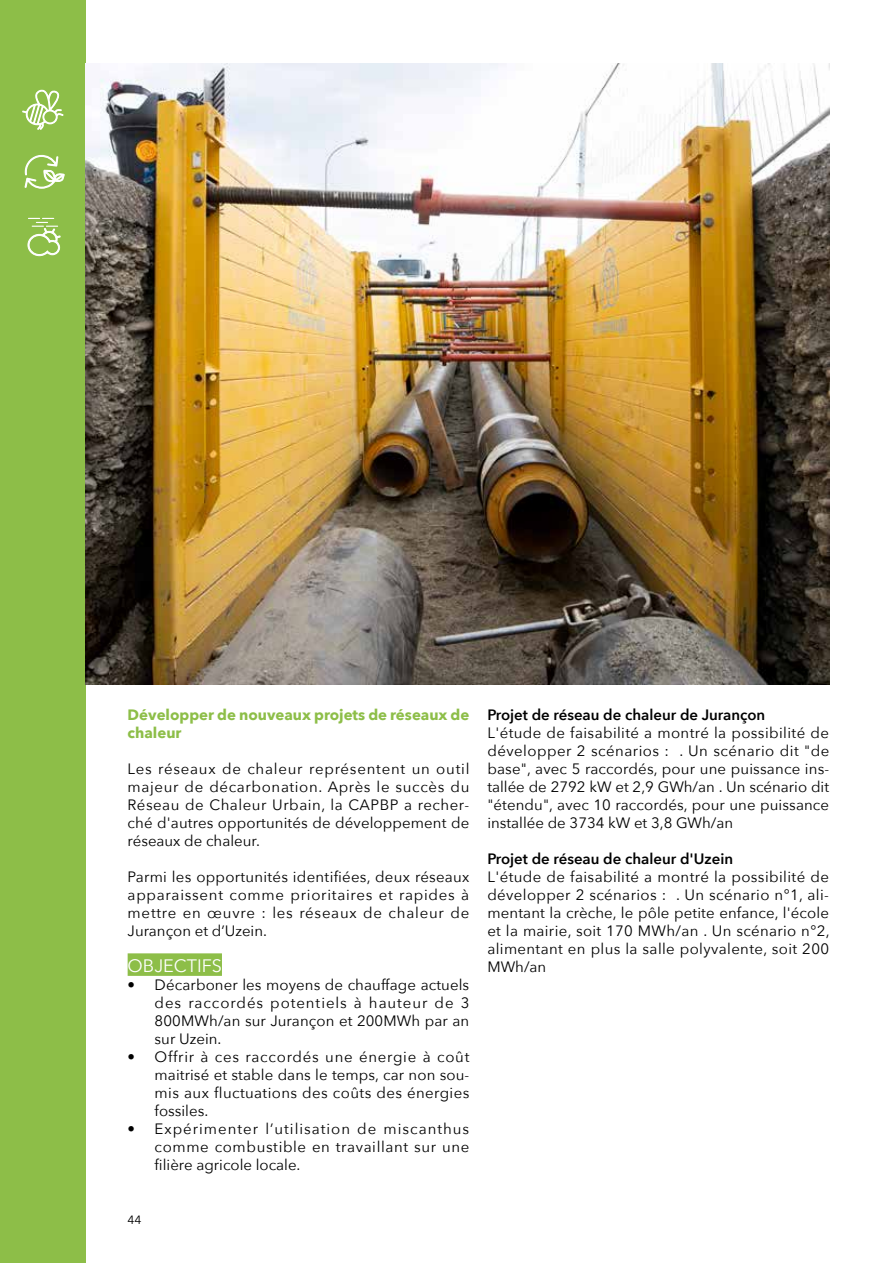
<style>
.page{position:relative;width:893px;height:1263px;background:#fff}
.page>*{position:absolute;margin:0;border:0;box-sizing:border-box;transform-origin:0 0}
.t1{font:18px "Avenir Next";color:#fff}
.t2{font:15px/18px "Avenir Next";letter-spacing:.01em;color:#000;text-align:justify}
.t3{font:600 15px "Avenir Next";color:#000}
.t4{font:700 15px/18px "Avenir Next";color:#8dbe48}
.t5{font:12px "Avenir Next";color:#000}
</style>
<div class="page">
<div style="left:0;top:0;width:85px;height:1263px;background:#8dbe48"></div>
<div style="left:128px;top:953px;width:94px;height:23px;background:#8dbe48"></div>
<img style="left:85px;top:64px;width:744px;height:620px">
<svg style="left:28px;top:218px;width:33px;height:38px"></svg>
<svg style="left:25px;top:154px;width:40px;height:35px"></svg>
<svg style="left:22px;top:90px;width:41px;height:40px"></svg>
<p class="t4" style="left:128px;top:706px;width:343px">Développer de nouveaux projets de réseaux de chaleur</p>
<p class="t2" style="left:128px;top:759px;width:343px">Les réseaux de chaleur représentent un outil majeur de décarbonation. Après le succès du Réseau de Chaleur Urbain, la CAPBP a recher&shy;ché d'autres opportunités de développement de réseaux de chaleur.</p>
<p class="t2" style="left:128px;top:867px;width:343px">Parmi les opportunités identifiées, deux réseaux apparaissent comme prioritaires et rapides à mettre en œuvre : les réseaux de chaleur de Jurançon et d’Uzein.</p>
<p class="t1" style="left:128px;top:951px;width:96px">OBJECTIFS</p>
<p class="t2" style="left:155px;top:975px;width:316px;text-indent:-27px">• Décarboner les moyens de chauffage actuels des raccordés potentiels à hauteur de 3<br>800MWh/an sur Jurançon et 200MWh par an sur Uzein.</p>
<p class="t2" style="left:155px;top:1047px;width:316px;text-indent:-27px">• Offrir à ces raccordés une énergie à coût maitrisé et stable dans le temps, car non sou&shy;mis aux fluctuations des coûts des énergies fossiles.</p>
<p class="t2" style="left:155px;top:1119px;width:316px;text-indent:-27px">• Expérimenter l’utilisation de miscanthus comme combustible en travaillant sur une filière agricole locale.</p>
<p class="t5" style="left:128px;top:1210px;width:15px">44</p>
<p class="t3" style="left:487px;top:702px;width:279px">Projet de réseau de chaleur de Jurançon</p>
<p class="t2" style="left:487px;top:723px;width:343px">L'étude de faisabilité a montré la possibilité de développer 2 scénarios : . Un scénario dit "de base", avec 5 raccordés, pour une puissance ins&shy;tallée de 2792 kW et 2,9 GWh/an . Un scénario dit "étendu", avec 10 raccordés, pour une puissance installée de 3734 kW et 3,8 GWh/an</p>
<p class="t3" style="left:487px;top:846px;width:247px">Projet de réseau de chaleur d'Uzein</p>
<p class="t2" style="left:487px;top:867px;width:344px">L'étude de faisabilité a montré la possibilité de développer 2 scénarios : . Un scénario n°1, ali&shy;mentant la crèche, le pôle petite enfance, l'école et la mairie, soit 170 MWh/an . Un scénario n°2, alimentant en plus la salle polyvalente, soit 200<br>MWh/an</p>
</div>
